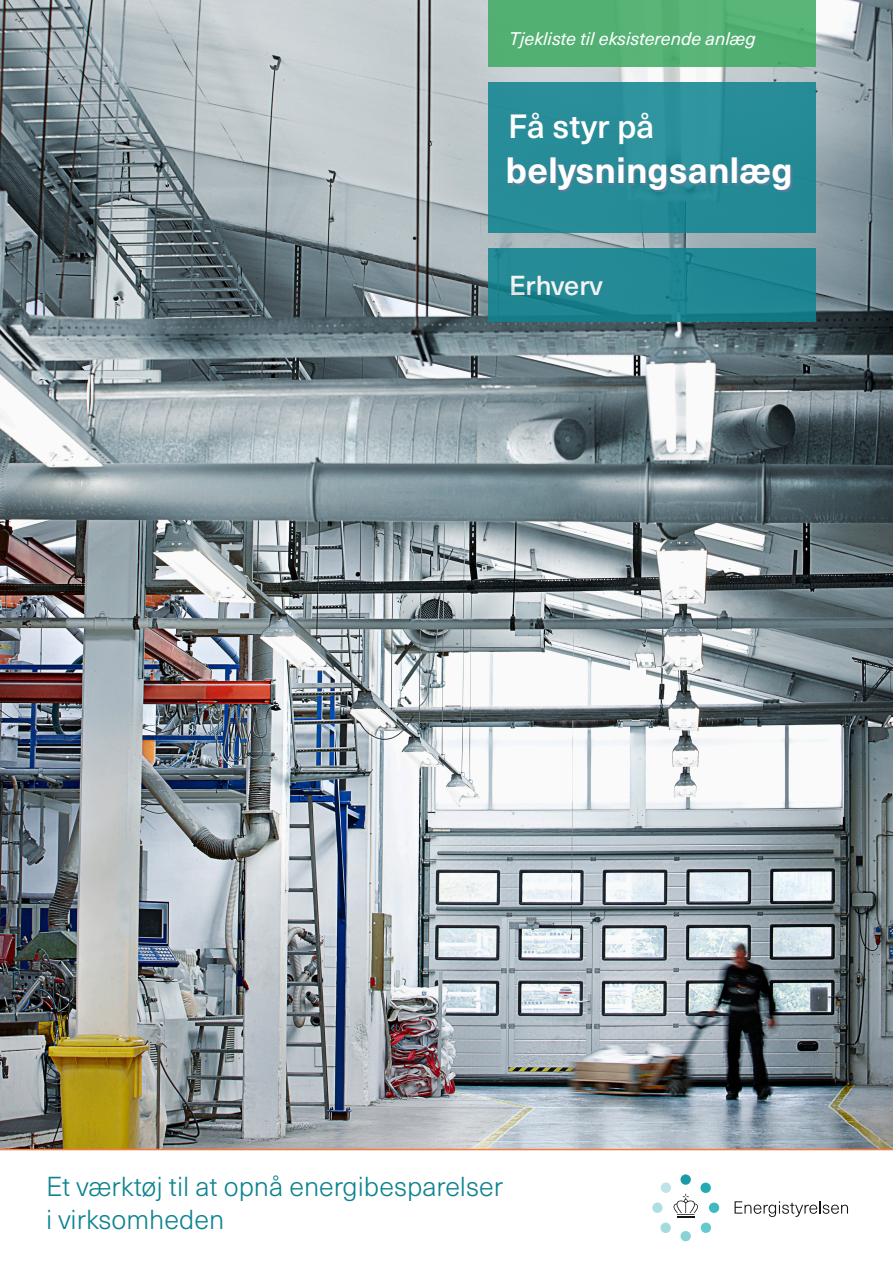
<style>
.page{position:relative;width:893px;height:1263px;background:#fff}
.page>*{position:absolute;margin:0;border:0;box-sizing:border-box;transform-origin:0 0}
.t1{font:700 36px "Neue Haas Unica Pro";color:#fff}
.t2{font:500 33px "Neue Haas Unica Pro";color:#fff}
.t3{font:300 27px "Neue Haas Unica Pro";color:#0d8390}
.t4{font:500 27px "Neue Haas Unica Pro";color:#fff}
.t5{font:italic 18px "Neue Haas Unica Pro";color:#fff}
</style>
<div class="page">
<img style="left:0;top:0;width:893px;height:1149px">
<div style="left:488px;top:82px;width:328px;height:150px;background:#278c98"></div>
<div style="left:488px;top:0;width:328px;height:67px;background:#53b073"></div>
<div style="left:488px;top:248px;width:328px;height:74px;background:linear-gradient(to bottom,#258b97,#1a808c)"></div>
<div style="left:510px;top:160px;width:283px;height:33px;background:#627c9d;opacity:.75"></div>
<hr style="left:0;top:1149px;width:893px;height:1px;background:#f47b3b">
<div style="left:680px;top:1174px;width:11px;height:11px;background:#1d9aa7;border-radius:50%"></div>
<div style="left:680px;top:1231px;width:11px;height:10px;background:#89d3d7;border-radius:50%"></div>
<div style="left:709px;top:1202px;width:10px;height:11px;background:#3eb9c0;border-radius:50%"></div>
<div style="left:652px;top:1202px;width:11px;height:11px;background:#b0dfe3;border-radius:50%"></div>
<svg style="left:660px;top:1182px;width:52px;height:51px"></svg>
<svg style="left:735px;top:1201px;width:113px;height:16px"></svg>
<p class="t5" style="left:509px;top:28px;width:248px">Tjekliste til eksisterende anlæg</p>
<p class="t2" style="left:508px;top:107px;width:148px">Få styr på</p>
<p class="t1" style="left:506px;top:149px;width:289px">belysningsanlæg</p>
<p class="t4" style="left:509px;top:269px;width:95px">Erhverv</p>
<p class="t3" style="left:46px;top:1171px;width:459px">Et værktøj til at opnå energibesparelser</p>
<p class="t3" style="left:46px;top:1203px;width:180px">i virksomheden</p>
</div>
